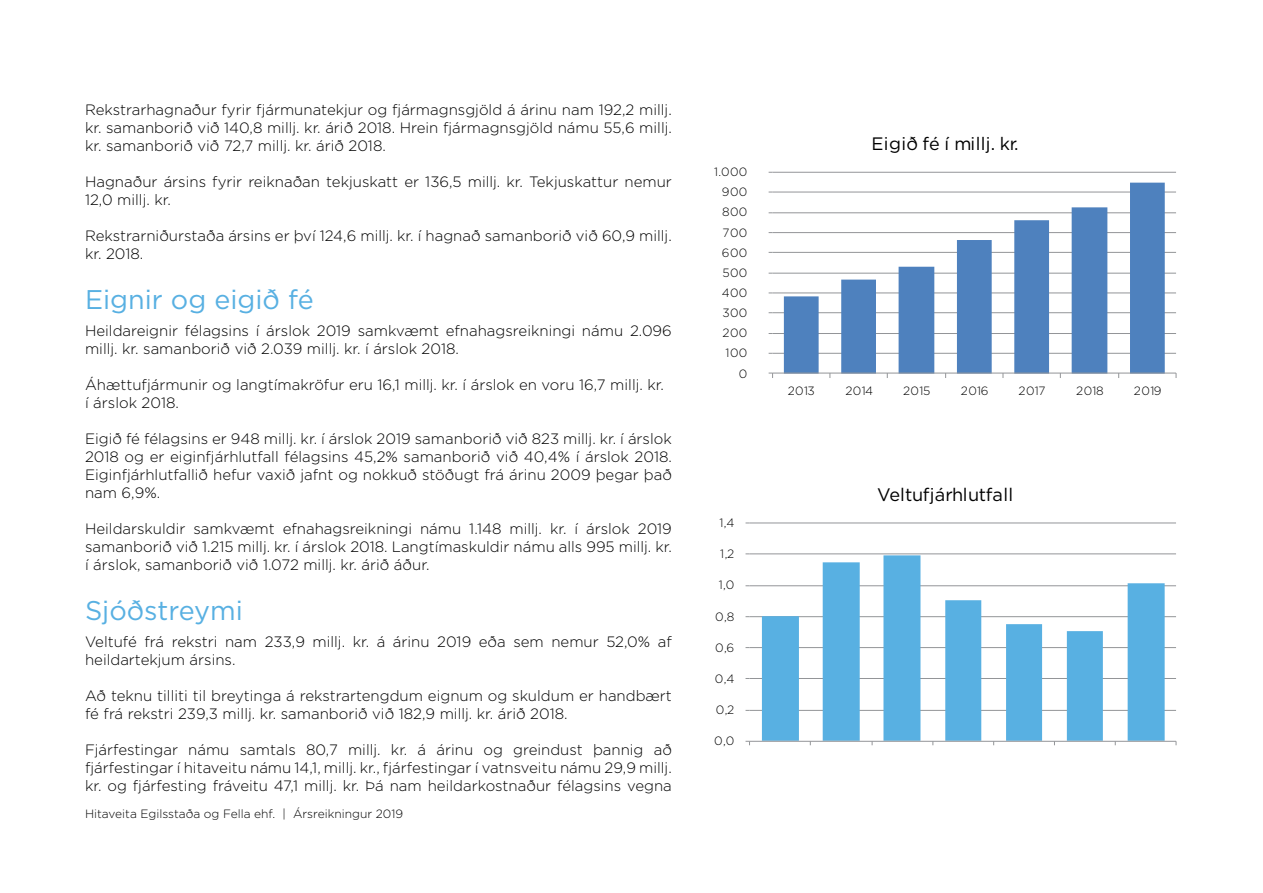
<style>
.page{position:relative;width:1263px;height:893px;background:#fff}
.page>*{position:absolute;margin:0;border:0;box-sizing:border-box;transform-origin:0 0}
.t1{font:27px "Gotham";color:#58b0e2}
.t2{font:18.15px "Gotham";letter-spacing:.005em;color:#000}
.t3{font:18px "Gotham";letter-spacing:.02em;color:#000}
.t4{font:300 15px/18px "Gotham";color:#000}
.t5{font:300 12.15px "Gotham";color:#000}
.t6{font:300 12px "Gotham";color:#000}
</style>
<div class="page">
<hr style="left:772px;top:172px;width:404px;height:1px;background:#939598">
<hr style="left:772px;top:192px;width:404px;height:1px;background:#939598">
<hr style="left:772px;top:212px;width:404px;height:1px;background:#939598">
<hr style="left:772px;top:232px;width:404px;height:1px;background:#939598">
<hr style="left:772px;top:252px;width:404px;height:1px;background:#939598">
<hr style="left:772px;top:273px;width:404px;height:1px;background:#939598">
<hr style="left:772px;top:293px;width:404px;height:1px;background:#939598">
<hr style="left:772px;top:312px;width:404px;height:1px;background:#939598">
<hr style="left:772px;top:333px;width:404px;height:1px;background:#939598">
<hr style="left:772px;top:353px;width:404px;height:1px;background:#939598">
<svg style="left:784px;top:183px;width:381px;height:190px"></svg>
<hr style="left:772px;top:373px;width:404px;height:1px;background:#939598">
<hr style="left:749px;top:523px;width:427px;height:1px;background:#939598">
<hr style="left:749px;top:553px;width:427px;height:1px;background:#939598">
<hr style="left:749px;top:585px;width:427px;height:1px;background:#939598">
<hr style="left:749px;top:616px;width:427px;height:1px;background:#939598">
<hr style="left:749px;top:647px;width:427px;height:1px;background:#939598">
<hr style="left:749px;top:678px;width:427px;height:1px;background:#939598">
<hr style="left:749px;top:710px;width:427px;height:1px;background:#939598">
<svg style="left:762px;top:555px;width:403px;height:186px"></svg>
<hr style="left:749px;top:741px;width:427px;height:1px;background:#939598">
<p class="t4" style="left:85px;top:100px;width:588px;text-align:justify">Rekstrarhagnaður fyrir fjármunatekjur og fjármagnsgjöld á árinu nam 192,2 millj. kr. samanborið við 140,8 millj. kr. árið 2018. Hrein fjármagnsgjöld námu 55,6 millj. kr. samanborið við 72,7 millj. kr. árið 2018.</p>
<p class="t4" style="left:85px;top:172px;width:588px">Hagnaður ársins fyrir reiknaðan tekjuskatt er 136,5 millj. kr. Tekjuskattur nemur<br>12,0 millj. kr.</p>
<p class="t4" style="left:85px;top:226px;width:588px">Rekstrarniðurstaða ársins er því 124,6 millj. kr. í hagnað samanborið við 60,9 millj. kr. 2018.</p>
<h1 class="t1" style="left:85px;top:283px;width:230px">Eignir og eigið fé</h1>
<p class="t4" style="left:85px;top:321px;width:588px">Heildareignir félagsins í árslok 2019 samkvæmt efnahagsreikningi námu 2.096 millj. kr. samanborið við 2.039 millj. kr. í árslok 2018.</p>
<p class="t4" style="left:85px;top:375px;width:580px">Áhættufjármunir og langtímakröfur eru 16,1 millj. kr. í árslok en voru 16,7 millj. kr. í árslok 2018.</p>
<p class="t4" style="left:85px;top:429px;width:588px;text-align:justify">Eigið fé félagsins er 948 millj. kr. í árslok 2019 samanborið við 823 millj. kr. í árslok 2018 og er eiginfjárhlutfall félagsins 45,2% samanborið við 40,4% í árslok 2018.<br>Eiginfjárhlutfallið hefur vaxið jafnt og nokkuð stöðugt frá árinu 2009 þegar það nam 6,9%.</p>
<p class="t4" style="left:85px;top:519px;width:588px;text-align:justify">Heildarskuldir samkvæmt efnahagsreikningi námu 1.148 millj. kr. í árslok 2019 samanborið við 1.215 millj. kr. í árslok 2018. Langtímaskuldir námu alls 995 millj. kr. í árslok, samanborið við 1.072 millj. kr. árið áður.</p>
<h1 class="t1" style="left:85px;top:594px;width:159px">Sjóðstreymi</h1>
<p class="t4" style="left:85px;top:632px;width:588px">Veltufé frá rekstri nam 233,9 millj. kr. á árinu 2019 eða sem nemur 52,0% af heildartekjum ársins.</p>
<p class="t4" style="left:85px;top:686px;width:588px">Að teknu tilliti til breytinga á rekstrartengdum eignum og skuldum er handbært fé frá rekstri 239,3 millj. kr. samanborið við 182,9 millj. kr. árið 2018.</p>
<p class="t4" style="left:85px;top:740px;width:588px;text-align:justify">Fjárfestingar námu samtals 80,7 millj. kr. á árinu og greindust þannig að fjárfestingar í hitaveitu námu 14,1, millj. kr., fjárfestingar í vatnsveitu námu 29,9 millj. kr. og fjárfesting fráveitu 47,1 millj. kr. Þá nam heildarkostnaður félagsins vegna</p>
<p class="t6" style="left:85px;top:806px;width:320px">Hitaveita Egilsstaða og Fella ehf. | Ársreikningur 2019</p>
<p class="t6" style="left:714px;top:164px;width:35px">1.000</p>
<p class="t6" style="left:722px;top:184px;width:27px">900</p>
<p class="t6" style="left:722px;top:205px;width:27px">800</p>
<p class="t6" style="left:723px;top:225px;width:26px">700</p>
<p class="t6" style="left:722px;top:245px;width:27px">600</p>
<p class="t6" style="left:722px;top:265px;width:27px">500</p>
<p class="t6" style="left:722px;top:285px;width:27px">400</p>
<p class="t6" style="left:722px;top:305px;width:27px">300</p>
<p class="t6" style="left:722px;top:325px;width:26px">200</p>
<p class="t6" style="left:726px;top:346px;width:23px">100</p>
<p class="t6" style="left:739px;top:366px;width:10px">0</p>
<p class="t5" style="left:719px;top:515px;width:17px">1,4</p>
<p class="t5" style="left:720px;top:546px;width:16px">1,2</p>
<p class="t5" style="left:719px;top:577px;width:17px">1,0</p>
<p class="t5" style="left:715px;top:609px;width:21px">0,8</p>
<p class="t5" style="left:715px;top:640px;width:21px">0,6</p>
<p class="t5" style="left:715px;top:671px;width:21px">0,4</p>
<p class="t5" style="left:716px;top:702px;width:20px">0,2</p>
<p class="t5" style="left:714px;top:733px;width:22px">0,0</p>
<p class="t3" style="left:872px;top:132px;width:148px">Eigið fé í millj. kr.</p>
<p class="t6" style="left:788px;top:383px;width:29px">2013</p>
<p class="t6" style="left:845px;top:383px;width:29px">2014</p>
<p class="t6" style="left:903px;top:383px;width:29px">2015</p>
<p class="t6" style="left:961px;top:383px;width:29px">2016</p>
<p class="t6" style="left:1018px;top:383px;width:28px">2017</p>
<p class="t6" style="left:1076px;top:383px;width:29px">2018</p>
<p class="t6" style="left:1134px;top:383px;width:29px">2019</p>
<p class="t2" style="left:877px;top:483px;width:138px">Veltufjárhlutfall</p>
</div>
